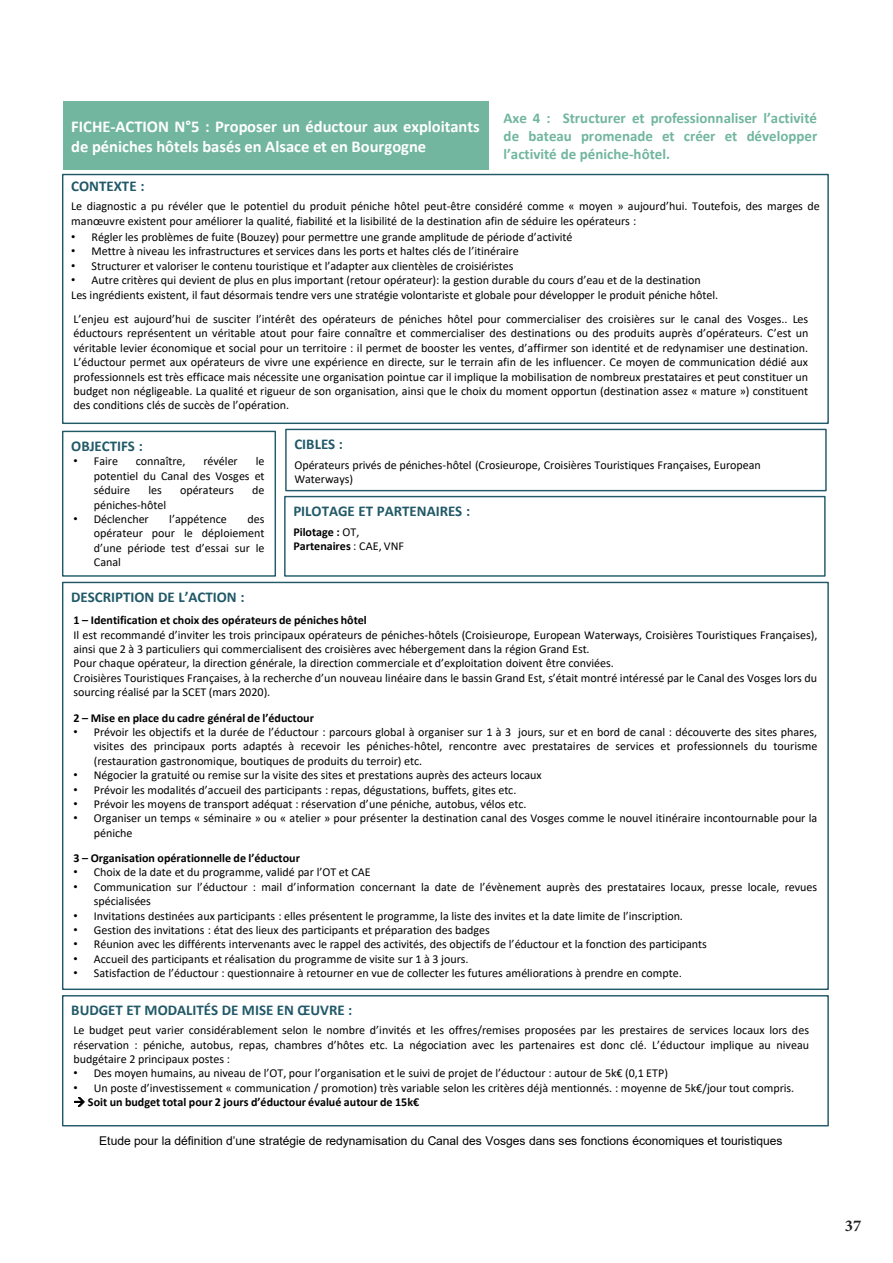
<style>
.page{position:relative;width:893px;height:1263px;background:#fff}
.page>*{position:absolute;margin:0;border:0;box-sizing:border-box;transform-origin:0 0}
.t1{font:700 16.5px/19.8px "Calibri";letter-spacing:-.005em;color:#fff}
.t2{font:700 16.5px "Minion Pro";color:#231f20}
.t3{font:700 15px/18px "Calibri";color:#72b69f;text-align:justify}
.t4{font:700 15px "Calibri";color:#215968}
.t5{font:12.15px "Calibri";letter-spacing:-.005em;color:#000}
.t6{font:12px/14.4px "Calibri";letter-spacing:-.005em;color:#000}
.t7{font:700 12px/14.4px "Calibri";color:#000}
.t8{font:12px "Arial";letter-spacing:-.005em;color:#000}
.s1{font-family:"Arial"}
.s2{font-weight:400}
.s3{font-weight:700}
</style>
<div class="page">
<div style="left:63px;top:102px;width:425px;height:68px;background:#72b69f"></div>
<div style="left:284px;top:496px;width:542px;height:81px;border:1px solid #215968"></div>
<div style="left:62px;top:995px;width:767px;height:131px;border:1px solid #215968"></div>
<div style="left:285px;top:429px;width:542px;height:62px;border:1px solid #215968"></div>
<div style="left:62px;top:174px;width:767px;height:250px;border:1px solid #215968"></div>
<div style="left:62px;top:431px;width:214px;height:146px;border:1px solid #215968"></div>
<p class="t1" style="left:71px;top:116px;width:410px">FICHE-ACTION N°5 : Proposer un éductour aux exploitants de péniches hôtels basés en Alsace et en Bourgogne</p>
<p class="t3" style="left:504px;top:109px;width:315px">Axe 4 : Structurer et professionnaliser l’activité de bateau promenade et créer et développer l’activité de péniche-hôtel.</p>
<p class="t4" style="left:71px;top:175px;width:75px">CONTEXTE :</p>
<p class="t6" style="left:71px;top:199px;width:750px">Le diagnostic a pu révéler que le potentiel du produit péniche hôtel peut-être considéré comme « moyen » aujourd’hui. Toutefois, des marges de manœuvre existent pour améliorer la qualité, fiabilité et la lisibilité de la destination afin de séduire les opérateurs :</p>
<p class="t6" style="left:71px;top:229px;width:503px"><span class="s1">•</span> Régler les problèmes de fuite (Bouzey) pour permettre une grande amplitude de période d’activité</p>
<p class="t6" style="left:71px;top:244px;width:449px"><span class="s1">•</span> Mettre à niveau les infrastructures et services dans les ports et haltes clés de l’itinéraire</p>
<p class="t6" style="left:71px;top:258px;width:444px"><span class="s1">•</span> Structurer et valoriser le contenu touristique et l’adapter aux clientèles de croisiéristes</p>
<p class="t6" style="left:71px;top:273px;width:648px"><span class="s1">•</span> Autre critères qui devient de plus en plus important (retour opérateur): la gestion durable du cours d’eau et de la destination<br>Les ingrédients existent, il faut désormais tendre vers une stratégie volontariste et globale pour développer le produit péniche hôtel.</p>
<p class="t6" style="left:73px;top:312px;width:736px;text-align:justify">L’enjeu est aujourd’hui de susciter l’intérêt des opérateurs de péniches hôtel pour commercialiser des croisières sur le canal des Vosges.. Les éductours représentent un véritable atout pour faire connaître et commercialiser des destinations ou des produits auprès d’opérateurs. C’est un véritable levier économique et social pour un territoire : il permet de booster les ventes, d’affirmer son identité et de redynamiser une destination.<br>L’éductour permet aux opérateurs de vivre une expérience en directe, sur le terrain afin de les influencer. Ce moyen de communication dédié aux professionnels est très efficace mais nécessite une organisation pointue car il implique la mobilisation de nombreux prestataires et peut constituer un budget non négligeable. La qualité et rigueur de son organisation, ainsi que le choix du moment opportun (destination assez « mature ») constituent des conditions clés de succès de l’opération.</p>
<p class="t4" style="left:71px;top:435px;width:73px">OBJECTIFS :</p>
<p class="t6" style="left:74px;top:454px;width:46px"><span class="s1">•</span> Faire</p>
<p class="t6" style="left:136px;top:454px;width:51px">connaître,</p>
<p class="t6" style="left:203px;top:454px;width:36px">révéler</p>
<p class="t6" style="left:94px;top:454px;width:172px;text-align:justify;text-indent:162px">le potentiel du Canal des Vosges et séduire</p>
<p class="t6" style="left:148px;top:483px;width:15px">les</p>
<p class="t6" style="left:180px;top:483px;width:55px">opérateurs</p>
<p class="t6" style="left:252px;top:483px;width:14px">de</p>
<p class="t6" style="left:94px;top:497px;width:74px">péniches-hôtel</p>
<p class="t6" style="left:74px;top:511px;width:77px"><span class="s1">•</span> Déclencher</p>
<p class="t6" style="left:169px;top:511px;width:59px">l’appétence</p>
<p class="t6" style="left:247px;top:511px;width:18px">des</p>
<p class="t5" style="left:94px;top:525px;width:172px">opérateur pour le déploiement</p>
<p class="t6" style="left:94px;top:540px;width:172px">d’une période test d’essai sur le<br>Canal</p>
<p class="t4" style="left:71px;top:586px;width:175px">DESCRIPTION DE L’ACTION :</p>
<p class="t4" style="left:294px;top:433px;width:50px">CIBLES :</p>
<p class="t6" style="left:294px;top:457px;width:468px">Opérateurs privés de péniches-hôtel (Crosieurope, Croisières Touristiques Françaises, European<br>Waterways)</p>
<p class="t4" style="left:293px;top:500px;width:178px">PILOTAGE ET PARTENAIRES :</p>
<p class="t7" style="left:293px;top:524px;width:112px">Pilotage : <span class="s2">OT,<br></span>Partenaires <span class="s2">: CAE, VNF</span></p>
<p class="t6" style="left:73px;top:613px;width:745px"><span class="s3">1 – Identification et choix des opérateurs de péniches hôtel<br></span>Il est recommandé d’inviter les trois principaux opérateurs de péniches-hôtels (Croisieurope, European Waterways, Croisières Touristiques Françaises), ainsi que 2 à 3 particuliers qui commercialisent des croisières avec hébergement dans la région Grand Est.<br>Pour chaque opérateur, la direction générale, la direction commerciale et d’exploitation doivent être conviées.</p>
<p class="t5" style="left:74px;top:669px;width:745px">Croisières Touristiques Françaises, à la recherche d’un nouveau linéaire dans le bassin Grand Est, s’était montré intéressé par le Canal des Vosges lors du</p>
<p class="t7" style="left:74px;top:679px;width:242px;line-height:25.2px"><span class="s2">sourcing réalisé par la SCET (mars 2020).<br></span>2 – Mise en place du cadre général de l’éductour</p>
<p class="t6" style="left:94px;top:724px;width:725px;text-align:justify;text-indent:-20px"><span class="s1">•</span> Prévoir les objectifs et la durée de l’éductour : parcours global à organiser sur 1 à 3 jours, sur et en bord de canal : découverte des sites phares, visites des principaux ports adaptés à recevoir les péniches-hôtel, rencontre avec prestataires de services et professionnels du tourisme (restauration gastronomique, boutiques de produits du terroir) etc.</p>
<p class="t6" style="left:73px;top:768px;width:470px"><span class="s1">•</span> Négocier la gratuité ou remise sur la visite des sites et prestations auprès des acteurs locaux</p>
<p class="t6" style="left:73px;top:782px;width:444px"><span class="s1">•</span> Prévoir les modalités d’accueil des participants : repas, dégustations, buffets, gites etc.</p>
<p class="t6" style="left:73px;top:796px;width:454px"><span class="s1">•</span> Prévoir les moyens de transport adéquat : réservation d’une péniche, autobus, vélos etc.</p>
<p class="t6" style="left:94px;top:811px;width:725px;text-indent:-20px"><span class="s1">•</span> Organiser un temps « séminaire » ou « atelier » pour présenter la destination canal des Vosges comme le nouvel itinéraire incontournable pour la péniche</p>
<p class="t7" style="left:74px;top:850px;width:228px">3 – Organisation opérationnelle de l’éductour</p>
<p class="t6" style="left:74px;top:865px;width:299px"><span class="s1">•</span> Choix de la date et du programme, validé par l’OT et CAE</p>
<p class="t6" style="left:74px;top:879px;width:745px"><span class="s1">•</span> Communication sur l’éductour : mail d’information concernant la date de l’évènement auprès des prestataires locaux, presse locale, revues</p>
<p class="t5" style="left:94px;top:893px;width:59px">spécialisées</p>
<p class="t6" style="left:74px;top:908px;width:611px"><span class="s1">•</span> Invitations destinées aux participants : elles présentent le programme, la liste des invites et la date limite de l’inscription.</p>
<p class="t6" style="left:74px;top:922px;width:418px"><span class="s1">•</span> Gestion des invitations : état des lieux des participants et préparation des badges</p>
<p class="t6" style="left:74px;top:937px;width:635px"><span class="s1">•</span> Réunion avec les différents intervenants avec le rappel des activités, des objectifs de l’éductour et la fonction des participants</p>
<p class="t6" style="left:74px;top:951px;width:396px"><span class="s1">•</span> Accueil des participants et réalisation du programme de visite sur 1 à 3 jours.</p>
<p class="t6" style="left:74px;top:966px;width:610px"><span class="s1">•</span> Satisfaction de l’éductour : questionnaire à retourner en vue de collecter les futures améliorations à prendre en compte<span class="s1">.</span></p>
<p class="t4" style="left:71px;top:1000px;width:283px">BUDGET ET MODALITÉS DE MISE EN ŒUVRE :</p>
<p class="t6" style="left:74px;top:1022px;width:737px;text-align:justify">Le budget peut varier considérablement selon le nombre d’invités et les offres/remises proposées par les prestaires de services locaux lors des réservation : péniche, autobus, repas, chambres d’hôtes etc. La négociation avec les partenaires est donc clé. L’éductour implique au niveau budgétaire 2 principaux postes :</p>
<p class="t6" style="left:74px;top:1066px;width:596px"><span class="s1">•</span> Des moyen humains, au niveau de l’OT, pour l’organisation et le suivi de projet de l’éductour : autour de 5k€ (0,1 ETP)</p>
<p class="t6" style="left:74px;top:1080px;width:722px"><span class="s1">•</span> Un poste d’investissement « communication / promotion) très variable selon les critères déjà mentionnés. : moyenne de 5k€/jour tout compris.</p>
<p class="t7" style="left:74px;top:1095px;width:347px">→ Soit un budget total pour 2 jours d’éductour évalué autour de 15k€</p>
<p class="t8" style="left:99px;top:1132px;width:685px">Etude pour la définition d’une stratégie de redynamisation du Canal des Vosges dans ses fonctions économiques et touristiques</p>
<h1 class="t2" style="left:845px;top:1214px;width:18px">37</h1>
</div>
